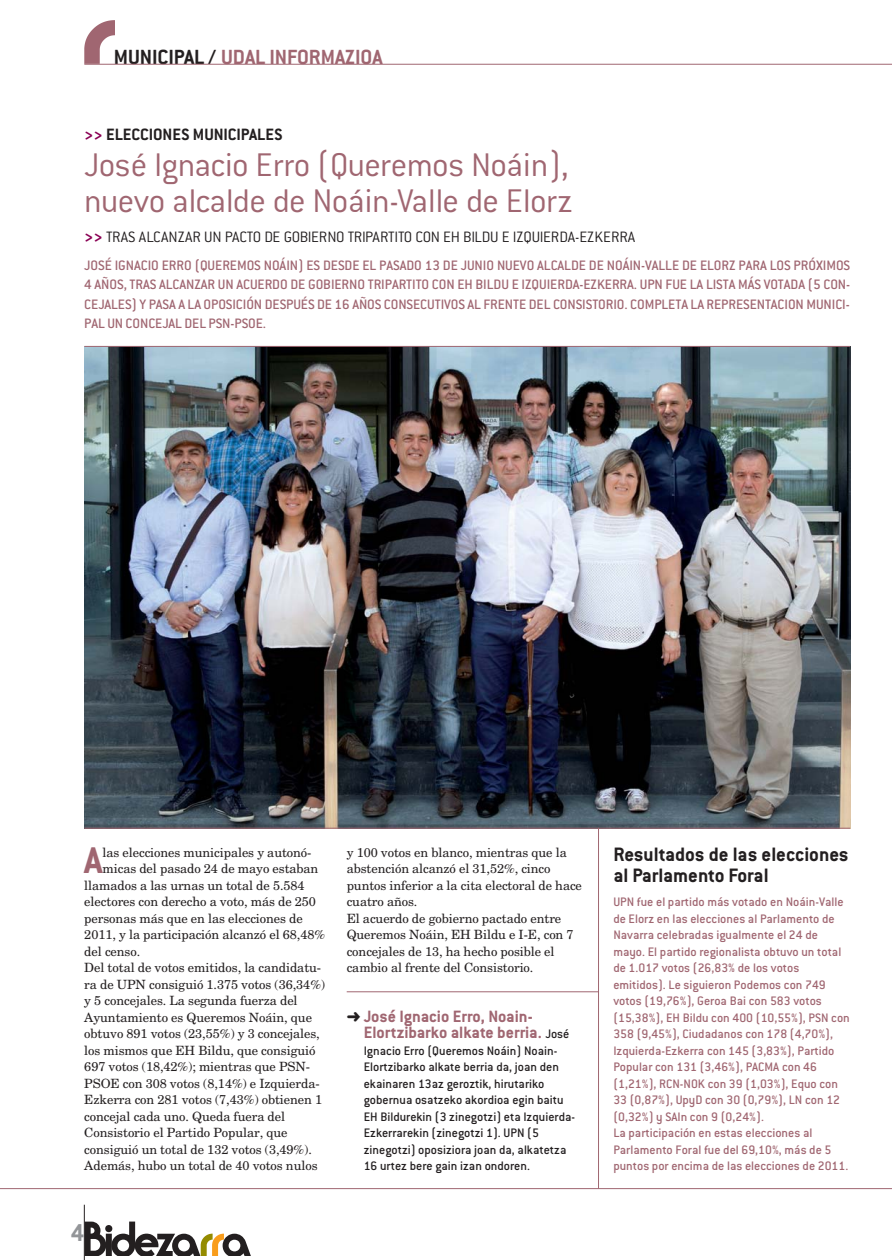
<style>
.page{position:relative;width:892px;height:1260px;background:#fff}
.page>*{position:absolute;margin:0;border:0;box-sizing:border-box;transform-origin:0 0}
.t1{font:700 40.8px "Conduit ITC";color:#a06671}
.t2{font:300 36px/36px "Conduit ITC";letter-spacing:-.015em;color:#a06671}
.t3{font:700 26.85px "Conduit ITC";color:#939598}
.t4{font:700 22.5px "Conduit ITC";color:#a06671}
.t5{font:700 21.3px/20.4px "Conduit ITC";color:#231f20}
.t6{font:700 18px/16.5px "Conduit ITC";color:#a06671}
.t7{font:700 18px "Conduit ITC";color:#231f20}
.t8{font:300 16.5px "Conduit ITC";letter-spacing:-.015em;color:#231f20}
.t9{font:500 15px/19.5px "Conduit ITC";letter-spacing:-.005em;color:#a06671;text-align:justify}
.t10{font:500 13.5px/16.5px "Conduit ITC";color:#a06671}
.t11{font:500 13.5px/16.5px "Conduit ITC";color:#231f20}
.t12{font:12.75px/16.5px "New Century Schlbk";letter-spacing:-.005em;color:#231f20}
.s1{color:#231f20}
.s2{color:#8a0054}
.s3{font-weight:700;font-size:18px;color:#8a0054}
.s4{font-weight:500;font-size:13.5px;color:#231f20}
</style>
<div class="page">
<img style="left:84px;top:347px;width:766px;height:480px">
<hr style="left:84px;top:1204px;width:1px;height:55px;background:#231f20">
<svg style="left:85px;top:1221px;width:166px;height:34px"></svg>
<img style="left:84px;top:21px;width:30px;height:43px">
<hr style="left:84px;top:64px;width:807px;height:1px;background:#a06671">
<hr style="left:0;top:1188px;width:891px;height:1px;background:#a06671">
<hr style="left:84px;top:346px;width:766px;height:1px;background:#a06671">
<hr style="left:84px;top:827px;width:766px;height:1px;background:#a06671">
<hr style="left:598px;top:827px;width:1px;height:361px;background:#a06671">
<hr style="left:346px;top:991px;width:252px;height:1px;background:#a06671">
<h3 class="t4" style="left:114px;top:50px;width:270px"><span class="s1">MUNICIPAL /</span> UDAL INFORMAZIOA</h3>
<h3 class="t7" style="left:84px;top:129px;width:199px"><span class="s2">&gt;&gt;</span> ELECCIONES MUNICIPALES</h3>
<h2 class="t2" style="left:84px;top:151px;width:490px">José Ignacio Erro (Queremos Noáin), nuevo alcalde de Noáin-Valle de Elorz</h2>
<p class="t8" style="left:84px;top:231px;width:552px"><span class="s3">&gt;&gt;</span> TRAS ALCANZAR UN PACTO DE GOBIERNO TRIPARTITO CON EH BILDU E IZQUIERDA-EZKERRA</p>
<p class="t9" style="left:84px;top:257px;width:767px">JOSÉ IGNACIO ERRO (QUEREMOS NOÁIN) ES DESDE EL PASADO 13 DE JUNIO NUEVO ALCALDE DE NOÁIN-VALLE DE ELORZ PARA LOS PRÓXIMOS 4 AÑOS, TRAS ALCANZAR UN ACUERDO DE GOBIERNO TRIPARTITO CON EH BILDU E IZQUIERDA-EZKERRA. UPN FUE LA LISTA MÁS VOTADA (5 CON-CEJALES) Y PASA A LA OPOSICIÓN DESPUÉS DE 16 AÑOS CONSECUTIVOS AL FRENTE DEL CONSISTORIO. COMPLETA LA REPRESENTACION MUNICI-PAL UN CONCEJAL DEL PSN-PSOE.</p>
<h1 class="t1" style="left:84px;top:847px;width:20px">A</h1>
<p class="t12" style="left:102px;top:845px;width:210px">las elecciones municipales y autonó-</p>
<p class="t12" style="left:102px;top:861px;width:217px">micas del pasado 24 de mayo estaban</p>
<p class="t12" style="left:84px;top:878px;width:222px">llamados a las urnas un total de 5.584</p>
<p class="t12" style="left:84px;top:894px;width:233px">electores con derecho a voto, más de 250</p>
<p class="t12" style="left:84px;top:911px;width:220px">personas más que en las elecciones de</p>
<p class="t12" style="left:84px;top:927px;width:242px">2011, y la participación alcanzó el 68,48%</p>
<p class="t12" style="left:84px;top:944px;width:57px">del censo.</p>
<p class="t12" style="left:84px;top:960px;width:238px">Del total de votos emitidos, la candidatu-</p>
<p class="t12" style="left:84px;top:977px;width:242px">ra de UPN consiguió 1.375 votos (36,34%)</p>
<p class="t12" style="left:84px;top:993px;width:215px">y 5 concejales. La segunda fuerza del</p>
<p class="t12" style="left:84px;top:1010px;width:229px">Ayuntamiento es Queremos Noáin, que</p>
<p class="t12" style="left:84px;top:1026px;width:237px">obtuvo 891 votos (23,55%) y 3 concejales,</p>
<p class="t12" style="left:84px;top:1043px;width:233px">los mismos que EH Bildu, que consiguió</p>
<p class="t12" style="left:84px;top:1059px;width:227px">697 votos (18,42%); mientras que PSN-</p>
<p class="t12" style="left:84px;top:1076px;width:237px">PSOE con 308 votos (8,14%) e Izquierda-</p>
<p class="t12" style="left:84px;top:1092px;width:239px">Ezkerra con 281 votos (7,43%) obtienen 1</p>
<p class="t12" style="left:84px;top:1109px;width:202px">concejal cada uno. Queda fuera del</p>
<p class="t12" style="left:84px;top:1125px;width:205px">Consistorio el Partido Popular, que</p>
<p class="t12" style="left:84px;top:1142px;width:229px">consiguió un total de 132 votos (3,49%).</p>
<p class="t12" style="left:84px;top:1158px;width:235px">Además, hubo un total de 40 votos nulos</p>
<h3 class="t3" style="left:71px;top:1224px;width:15px">4</h3>
<p class="t12" style="left:346px;top:845px;width:237px">y 100 votos en blanco, mientras que la abstención alcanzó el 31,52%, cinco puntos inferior a la cita electoral de hace cuatro años.<br>El acuerdo de gobierno pactado entre Queremos Noáin, EH Bildu e I-E, con 7 concejales de 13, ha hecho posible el cambio al frente del Consistorio.</p>
<h3 class="t5" style="left:613px;top:846px;width:237px">Resultados de las elecciones al Parlamento Foral</h3>
<p class="t10" style="left:613px;top:895px;width:238px">UPN fue el partido más votado en Noáin-Valle de Elorz en las elecciones al Parlamento de Navarra celebradas igualmente el 24 de mayo. El partido regionalista obtuvo un total de 1.017 votos (26,83% de los votos emitidos). Le siguieron Podemos con 749 votos (19,76%), Geroa Bai con 583 votos (15,38%), EH Bildu con 400 (10,55%), PSN con 358 (9,45%), Ciudadanos con 178 (4,70%), Izquierda-Ezkerra con 145 (3,83%), Partido Popular con 131 (3,46%), PACMA con 46 (1,21%), RCN-NOK con 39 (1,03%), Equo con 33 (0,87%), UpyD con 30 (0,79%), LN con 12 (0,32%) y SAIn con 9 (0,24%).<br>La participación en estas elecciones al Parlamento Foral fue del 69,10%, más de 5 puntos por encima de las elecciones de 2011.</p>
<h3 class="t6" style="left:363px;top:1009px;width:207px;text-indent:-17px"><span class="s1">➜</span> José Ignacio Erro, Noain-<br>Elortzibarko alkate berria. <span class="s4">José</span></h3>
<p class="t11" style="left:363px;top:1043px;width:213px">Ignacio Erro (Queremos Noáin) Noain-Elortzibarko alkate berria da, joan den ekainaren 13az geroztik, hirutariko gobernua osatzeko akordioa egin baitu EH Bildurekin (3 zinegotzi) eta Izquierda-Ezkerrarekin (zinegotzi 1). UPN (5 zinegotzi) oposiziora joan da, alkatetza 16 urtez bere gain izan ondoren.</p>
</div>
